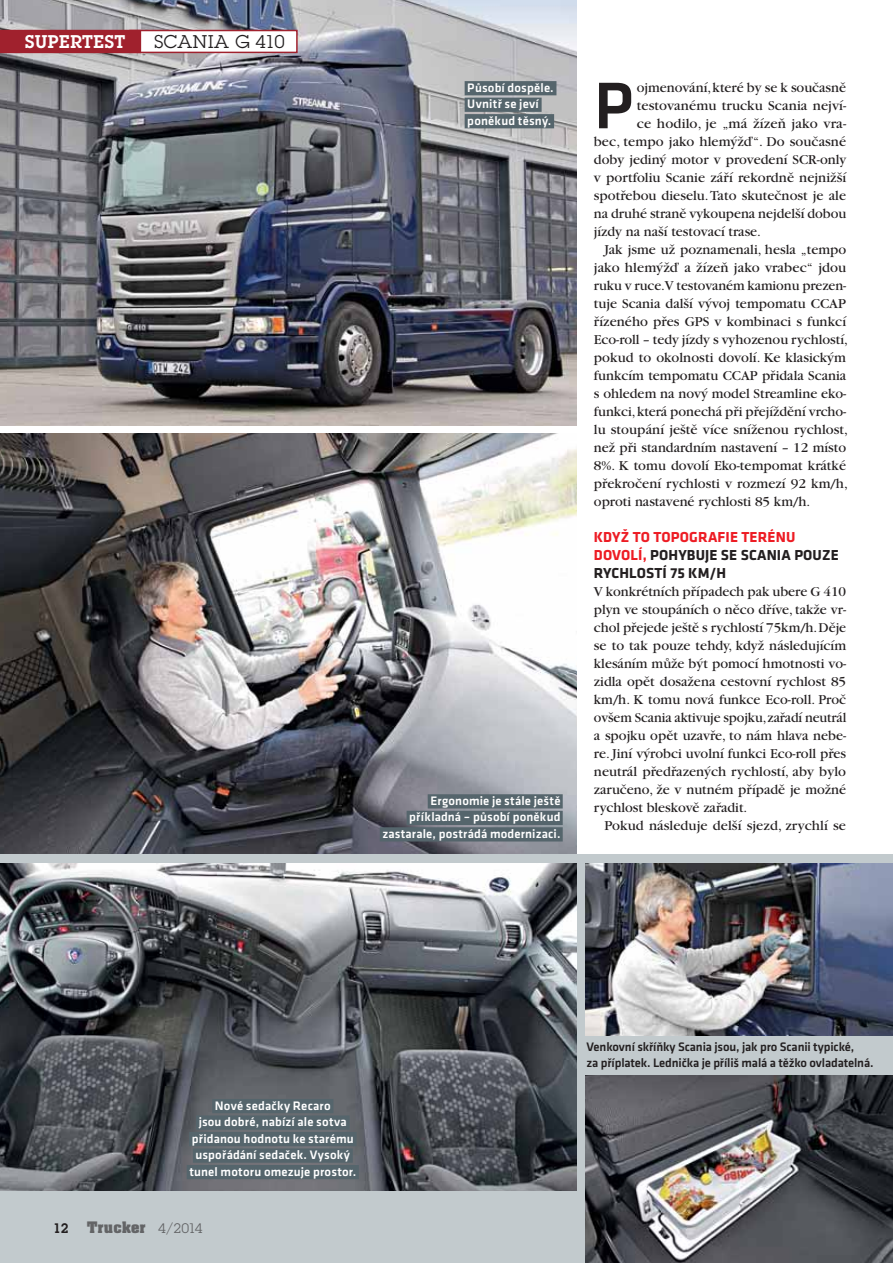
<style>
.page{position:relative;width:893px;height:1263px;background:#fff}
.page>*{position:absolute;margin:0;border:0;box-sizing:border-box;transform-origin:0 0}
.t1{font:500 68.25px "Klavika Basic";color:#231f20}
.t2{font:18px "ITC Lubalin Graph CE";letter-spacing:.025em;color:#231f20}
.t3{font:600 18px "ITC Lubalin Graph CE";letter-spacing:.025em;color:#fff}
.t4{font:700 15px/18px "Klavika Basic";letter-spacing:.01em;color:#231f20}
.t5{font:14.25px/18px "Garamond CE";color:#231f20;text-align:justify}
.t6{font:700 13.5px "Aachen Std";letter-spacing:.025em;color:#636466}
.t7{font:600 13.5px "ITC Lubalin Graph CE";color:#231f20}
.t8{font:500 12.75px/16.5px "Klavika Basic";letter-spacing:.015em;color:#fff;text-align:center}
.t9{font:500 12.75px/15.8px "Klavika Basic";letter-spacing:-.01em;color:#231f20}
.s1{color:#ed1c24}
.s2{font-family:"ITC Lubalin Graph CE";font-weight:400}
</style>
<div class="page">
<img style="left:0;top:434px;width:577px;height:420px">
<div style="left:0;top:854px;width:893px;height:409px;background:#c2cacd"></div>
<img style="left:0;top:0;width:577px;height:425px">
<img style="left:0;top:863px;width:577px;height:328px">
<img style="left:585px;top:863px;width:308px;height:173px">
<img style="left:585px;top:1075px;width:308px;height:188px">
<div style="left:130px;top:31px;width:167px;height:21px;background:#fff"></div>
<div style="left:129px;top:30px;width:169px;height:23px;border:2px solid #a0212d"></div>
<div style="left:0;top:30px;width:141px;height:23px;background:#a0212d"></div>
<div style="left:212px;top:1099px;width:121px;height:14px;background:#55656c"></div>
<div style="left:196px;top:1115px;width:154px;height:15px;background:#55656c"></div>
<div style="left:189px;top:1132px;width:168px;height:14px;background:#55656c"></div>
<div style="left:193px;top:1148px;width:160px;height:15px;background:#55656c"></div>
<div style="left:187px;top:1165px;width:172px;height:14px;background:#55656c"></div>
<div style="left:465px;top:81px;width:91px;height:14px;background:#55656c"></div>
<div style="left:465px;top:98px;width:77px;height:14px;background:#55656c"></div>
<div style="left:465px;top:114px;width:89px;height:14px;background:#55656c"></div>
<div style="left:428px;top:794px;width:135px;height:14px;background:#55656c"></div>
<div style="left:407px;top:811px;width:156px;height:14px;background:#55656c"></div>
<div style="left:380px;top:827px;width:183px;height:14px;background:#55656c"></div>
<p class="t3" style="left:25px;top:31px;width:102px">SUPERTEST</p>
<p class="t2" style="left:154px;top:35px;width:132px">SCANIA G 410</p>
<p class="t8" style="left:467px;top:81px;width:88px;text-align:left">Působí dospěle.<br>Uvnitř se jeví poněkud těsný.</p>
<p class="t8" style="left:382px;top:794px;width:180px;text-align:right">Ergonomie je stále ještě příkladná – působí poněkud zastarale, postrádá modernizaci.</p>
<h1 class="t1" style="left:594px;top:80px;width:41px">P</h1>
<p class="t5" style="left:637px;top:80px;width:211px">ojmenování, které by se k současně</p>
<p class="t5" style="left:637px;top:98px;width:211px">testovanému trucku Scania nejví-</p>
<p class="t5" style="left:637px;top:116px;width:211px">ce hodilo, je „má žízeň jako vra-</p>
<p class="t5" style="left:594px;top:134px;width:254px">bec, tempo jako hlemýžď“. Do současné</p>
<p class="t5" style="left:594px;top:152px;width:254px">doby jediný motor v provedení SCR-only</p>
<p class="t5" style="left:594px;top:170px;width:254px">v portfoliu Scanie září rekordně nejnižší</p>
<p class="t5" style="left:594px;top:188px;width:254px">spotřebou dieselu. Tato skutečnost je ale</p>
<p class="t5" style="left:594px;top:206px;width:254px">na druhé straně vykoupena nejdelší dobou</p>
<p class="t5" style="left:594px;top:224px;width:169px">jízdy na naší testovací trase.</p>
<p class="t5" style="left:604px;top:242px;width:243px">Jak jsme už poznamenali, hesla „tempo</p>
<p class="t5" style="left:594px;top:260px;width:254px">jako hlemýžď a žízeň jako vrabec“ jdou</p>
<p class="t5" style="left:594px;top:278px;width:254px">ruku v ruce.V testovaném kamionu prezen-</p>
<p class="t5" style="left:594px;top:296px;width:254px">tuje Scania další vývoj tempomatu CCAP</p>
<p class="t5" style="left:594px;top:314px;width:254px">řízeného přes GPS v kombinaci s funkcí</p>
<p class="t5" style="left:594px;top:332px;width:255px">Eco-roll – tedy jízdy s vyhozenou rychlostí,</p>
<p class="t5" style="left:594px;top:350px;width:254px">pokud to okolnosti dovolí. Ke klasickým</p>
<p class="t5" style="left:594px;top:368px;width:254px">funkcím tempomatu CCAP přidala Scania</p>
<p class="t5" style="left:594px;top:386px;width:254px">s ohledem na nový model Streamline eko-</p>
<p class="t5" style="left:594px;top:404px;width:254px">funkci, která ponechá při přejíždění vrcho-</p>
<p class="t5" style="left:594px;top:422px;width:256px">lu stoupání ještě více sníženou rychlost,</p>
<p class="t5" style="left:594px;top:440px;width:254px">než při standardním nastavení – 12 místo</p>
<p class="t5" style="left:594px;top:458px;width:254px">8%. K tomu dovolí Eko-tempomat krátké</p>
<p class="t5" style="left:594px;top:476px;width:255px">překročení rychlosti v rozmezí 92 km/h,</p>
<p class="t5" style="left:594px;top:494px;width:218px">oproti nastavené rychlosti 85 km/h.</p>
<p class="t4" style="left:594px;top:528px;width:246px"><span class="s1">KDYŽ TO TOPOGRAFIE TERÉNU<br>DOVOLÍ,</span> POHYBUJE SE SCANIA POUZE<br>RYCHLOSTÍ 75 KM/H</p>
<p class="t5" style="left:594px;top:584px;width:254px">V konkrétních případech pak ubere G 410 plyn ve stoupáních o něco dříve, takže vr&shy;chol přejede ještě s rychlostí 75km/h. Děje se to tak pouze tehdy, když následujícím klesáním může být pomocí hmotnosti vo&shy;zidla opět dosažena cestovní rychlost 85 km/h. K tomu nová funkce Eco-roll. Proč ovšem Scania aktivuje spojku, zařadí neutrál a spojku opět uzavře, to nám hlava nebe&shy;re. Jiní výrobci uvolní funkci Eco-roll přes neutrál předřazených rychlostí, aby bylo zaručeno, že v nutném případě je možné rychlost bleskově zařadit.</p>
<p class="t5" style="left:604px;top:818px;width:243px">Pokud následuje delší sjezd, zrychlí se</p>
<p class="t8" style="left:189px;top:1098px;width:168px">Nové sedačky Recaro<br>jsou dobré, nabízí ale sotva přidanou hodnotu ke starému uspořádání sedaček. Vysoký tunel motoru omezuje prostor.</p>
<p class="t7" style="left:53px;top:1220px;width:17px">12</p>
<p class="t6" style="left:87px;top:1221px;width:117px">Trucker <span class="s2">4/2014</span></p>
<p class="t9" style="left:587px;top:1040px;width:288px">Venkovní skříňky Scania jsou, jak pro Scanii typické,<br>za příplatek. Lednička je příliš malá a těžko ovladatelná.</p>
</div>
